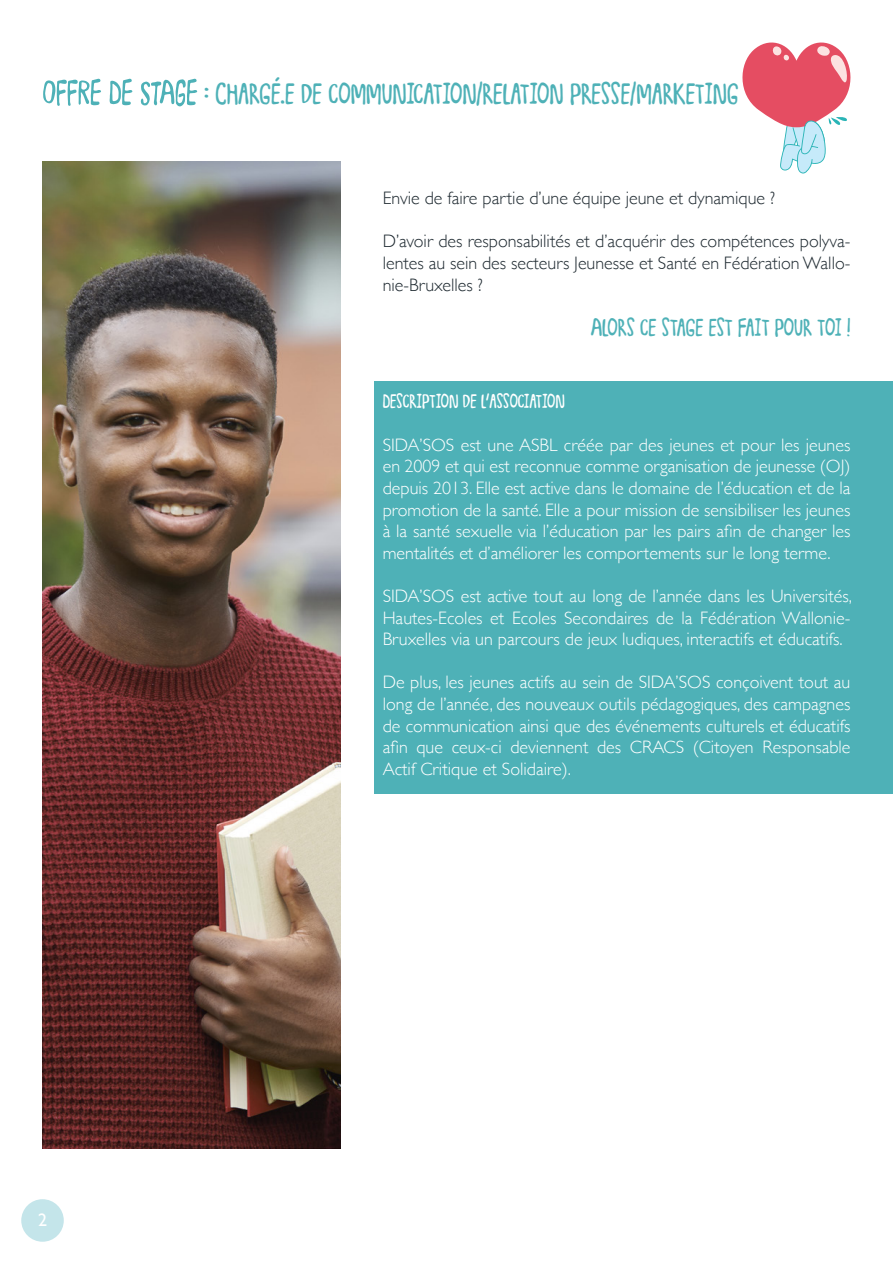
<style>
.page{position:relative;width:893px;height:1263px;background:#fff}
.page>*{position:absolute;margin:0;border:0;box-sizing:border-box;transform-origin:0 0}
.t1{font:45px "Junkyard Plush DEMO";color:#4eb1b7}
.t2{font:37.5px "Junkyard Plush DEMO";color:#4eb1b7}
.t3{font:30px "Junkyard Plush DEMO";color:#fff}
.t4{font:300 18px/21.6px "Gill Sans";color:#fff;text-align:justify}
.t5{font:300 18px/21.6px "Gill Sans";color:#1f2a31;text-align:justify}
.t6{font:18px "Gill Sans";color:#fff}
.s1{font-size:51px}
</style>
<div class="page">
<div style="left:21px;top:1199px;width:43px;height:43px;background:#c4e5ea;border-radius:50%"></div>
<div style="left:374px;top:381px;width:519px;height:412px;background:#4eb1b7"></div>
<img style="left:43px;top:162px;width:297px;height:986px">
<svg style="left:742px;top:42px;width:109px;height:132px"></svg>
<p class="t1" style="left:43px;top:75px;width:697px"><span class="s1">OFFRE DE STAGE</span> : Chargé.e de communication/relation presse/marketing</p>
<p class="t5" style="left:383px;top:187px;width:394px">Envie de faire partie d’une équipe jeune et dynamique ?</p>
<p class="t5" style="left:383px;top:230px;width:469px">D’avoir des responsabilités et d’acquérir des compétences polyva&shy;lentes au sein des secteurs Jeunesse et Santé en Fédération Wallo&shy;nie-Bruxelles ?</p>
<p class="t2" style="left:591px;top:311px;width:261px">Alors ce stage est fait pour toi !</p>
<p class="t6" style="left:38px;top:1210px;width:10px">2</p>
<p class="t3" style="left:383px;top:388px;width:184px">Description de l’association</p>
<p class="t4" style="left:383px;top:433px;width:469px">SIDA’SOS est une ASBL créée par des jeunes et pour les jeunes en 2009 et qui est reconnue comme organisation de jeunesse (OJ) depuis 2013. Elle est active dans le domaine de l’éducation et de la promotion de la santé. Elle a pour mission de sensibiliser les jeunes à la santé sexuelle via l’éducation par les pairs afin de changer les mentalités et d’améliorer les comportements sur le long terme.</p>
<p class="t4" style="left:383px;top:584px;width:471px">SIDA’SOS est active tout au long de l’année dans les Universités, Hautes-Ecoles et Ecoles Secondaires de la Fédération Wallonie-Bruxelles via un parcours de jeux ludiques, interactifs et éducatifs.</p>
<p class="t4" style="left:383px;top:671px;width:469px">De plus, les jeunes actifs au sein de SIDA’SOS conçoivent tout au long de l’année, des nouveaux outils pédagogiques, des campagnes de communication ainsi que des événements culturels et éducatifs afin que ceux-ci deviennent des CRACS (Citoyen Responsable Actif Critique et Solidaire).</p>
</div>
